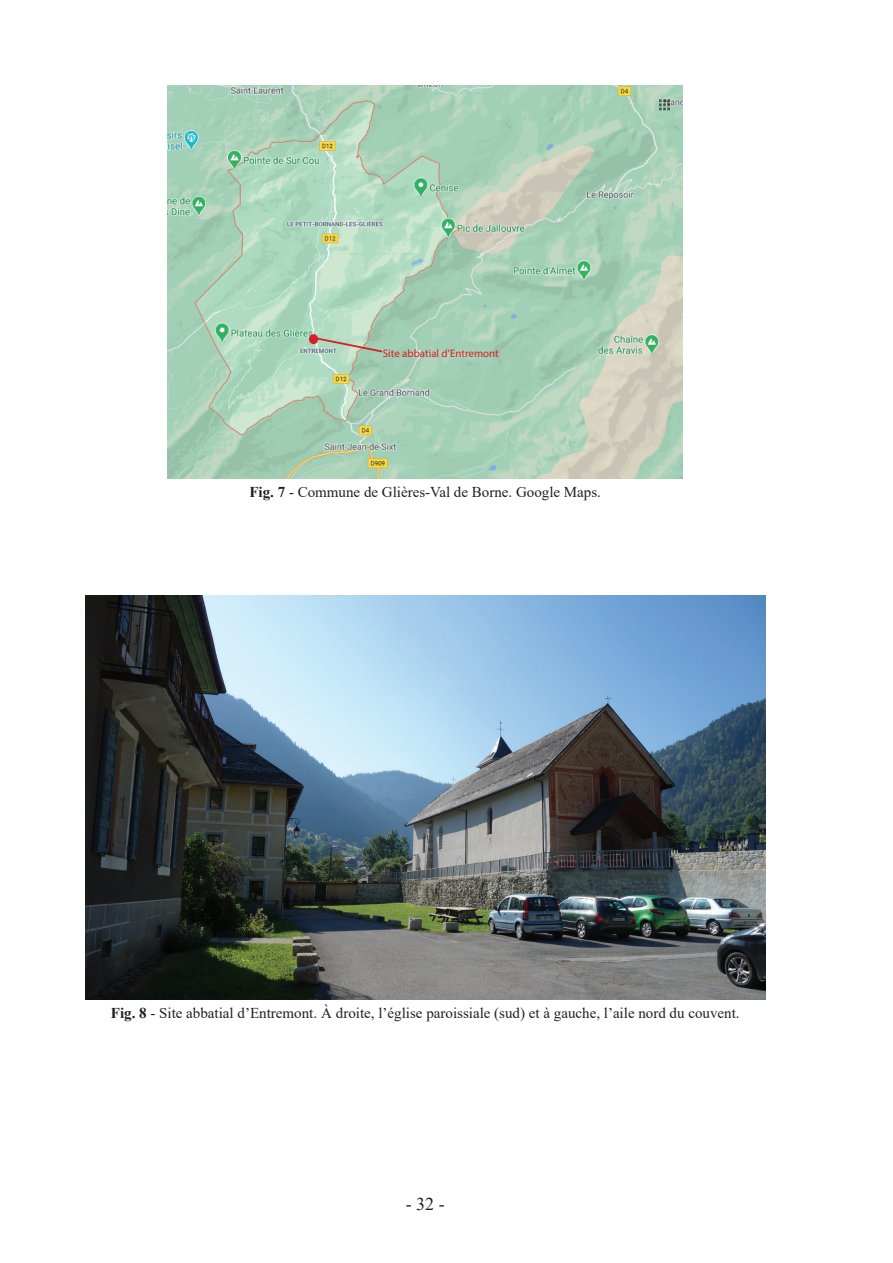
<style>
.page{position:relative;width:893px;height:1263px;background:#fff}
.page>*{position:absolute;margin:0;border:0;box-sizing:border-box;transform-origin:0 0}
.t1{font:18px "Times New Roman";color:#231f20}
.t2{font:15px "Times New Roman";color:#231f20}
.t3{font:10.95px "Myriad Pro";color:#d42026}
.s1{font-weight:700}
</style>
<div class="page">
<img style="left:168px;top:85px;width:514px;height:393px">
<svg style="left:309px;top:334px;width:9px;height:10px"></svg>
<svg style="left:311px;top:336px;width:73px;height:18px"></svg>
<img style="left:85px;top:595px;width:680px;height:404px">
<p class="t3" style="left:383px;top:347px;width:117px">Site abbatial d’Entremont</p>
<p class="t2" style="left:249px;top:482px;width:353px"><span class="s1">Fig. 7</span> - Commune de Glières-Val de Borne. Google Maps.</p>
<p class="t2" style="left:111px;top:1002px;width:630px"><span class="s1">Fig. 8</span> - Site abbatial d’Entremont. à droite, l’église paroissiale (sud) et à gauche, l’aile nord du couvent.</p>
<p class="t1" style="left:406px;top:1191px;width:40px">- 32 -</p>
</div>
